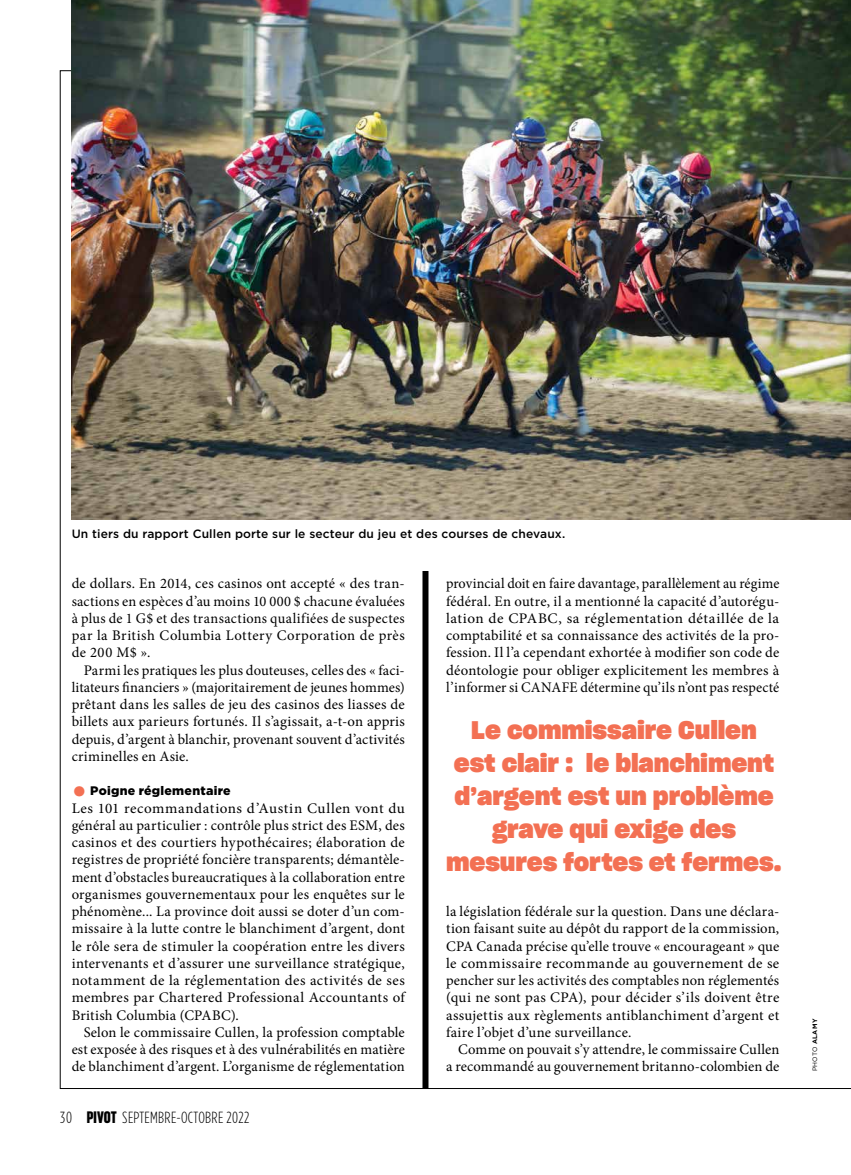
<style>
.page{position:relative;width:851px;height:1175px;background:#fff}
.page>*{position:absolute;margin:0;border:0;box-sizing:border-box;transform-origin:0 0}
.t1{font:900 30.3px "Gotham";color:#f37053}
.t2{font:24.75px/33px "Sharp Grotesk Bold 20";letter-spacing:-.005em;color:#f37053;text-align:center}
.t3{font:300 16.2px "Gotham Condensed";letter-spacing:.02em;color:#000}
.t4{font:14.7px/17.2px "Minion Pro";letter-spacing:.01em;color:#000;text-align:justify}
.t5{font:900 12.3px "Gotham";letter-spacing:.02em;color:#000}
.t6{font:500 12px "Gotham";letter-spacing:.01em;color:#000}
.t7{font:6.3px "Gotham";letter-spacing:.03em;color:#000}
.s1{font-family:"Sharp Grotesk Bold 14";font-weight:400}
.s2{font-weight:700}
</style>
<div class="page">
<div style="left:422px;top:571px;width:6px;height:517px;background:#000"></div>
<img style="left:72px;top:0;width:778px;height:519px">
<p class="t6" style="left:72px;top:526px;width:495px">Un tiers du rapport Cullen porte sur le secteur du jeu et des courses de chevaux.</p>
<p class="t4" style="left:72px;top:575px;width:335px">de dollars. En 2014, ces casinos ont accepté « des tran&shy;sactions en espèces d’au moins 10 000 $ chacune évaluées à plus de 1 G$ et des transactions qualifiées de suspectes par la British Columbia Lottery Corporation de près de 200 M$ ».</p>
<p class="t4" style="left:72px;top:661px;width:335px;text-indent:12px">Parmi les pratiques les plus douteuses, celles des « faci&shy;litateurs financiers » (majoritairement de jeunes hommes) prêtant dans les salles de jeu des casinos des liasses de billets aux parieurs fortunés. Il s’agissait, a-t-on appris depuis, d’argent à blanchir, provenant souvent d’activités criminelles en Asie.</p>
<p class="t5" style="left:90px;top:782px;width:142px">Poigne réglementaire</p>
<p class="t4" style="left:72px;top:799px;width:335px">Les 101 recommandations d’Austin Cullen vont du général au particulier : contrôle plus strict des ESM, des casinos et des courtiers hypothécaires; élaboration de registres de propriété foncière transparents; démantèle&shy;ment d’obstacles bureaucratiques à la collaboration entre organismes gouvernementaux pour les enquêtes sur le phénomène... La province doit aussi se doter d’un com&shy;missaire à la lutte contre le blanchiment d’argent, dont le rôle sera de stimuler la coopération entre les divers intervenants et d’assurer une surveillance stratégique, notamment de la réglementation des activités de ses membres par Chartered Professional Accountants of British Columbia (CPABC).</p>
<p class="t4" style="left:72px;top:1023px;width:335px;text-indent:12px">Selon le commissaire Cullen, la profession comptable est exposée à des risques et à des vulnérabilités en matière de blanchiment d’argent. L’organisme de réglementation</p>
<h1 class="t1" style="left:72px;top:770px;width:17px">•</h1>
<p class="t3" style="left:60px;top:1108px;width:191px">30 <span class="s1">PIVOT</span> SEPTEMBRE-OCTOBRE 2022</p>
<p class="t4" style="left:446px;top:575px;width:335px">provincial doit en faire davantage, parallèlement au régime fédéral. En outre, il a mentionné la capacité d’autorégu&shy;lation de CPABC, sa réglementation détaillée de la comptabilité et sa connaissance des activités de la pro&shy;fession. Il l’a cependant exhortée à modifier son code de déontologie pour obliger explicitement les membres à l’informer si CANAFE détermine qu’ils n’ont pas respecté</p>
<h2 class="t2" style="left:446px;top:713px;width:337px">Le commissaire Cullen<br>est clair : le blanchiment d’argent est un problème grave qui exige des mesures fortes et fermes.</h2>
<p class="t4" style="left:446px;top:903px;width:335px">la législation fédérale sur la question. Dans une déclara&shy;tion faisant suite au dépôt du rapport de la commission, CPA Canada précise qu’elle trouve « encourageant » que le commissaire recommande au gouvernement de se pencher sur les activités des comptables non réglementés (qui ne sont pas CPA), pour décider s’ils doivent être assujettis aux règlements antiblanchiment d’argent et faire l’objet d’une surveillance.</p>
<p class="t4" style="left:446px;top:1041px;width:335px;text-align:right">Comme on pouvait s’y attendre, le commissaire Cullen<br>a recommandé au gouvernement britanno-colombien de</p>
<p class="t7" style="left:810px;top:1071px;width:54px;rotate:-90deg">PHOTO <span class="s2">ALAMY</span></p>
</div>
